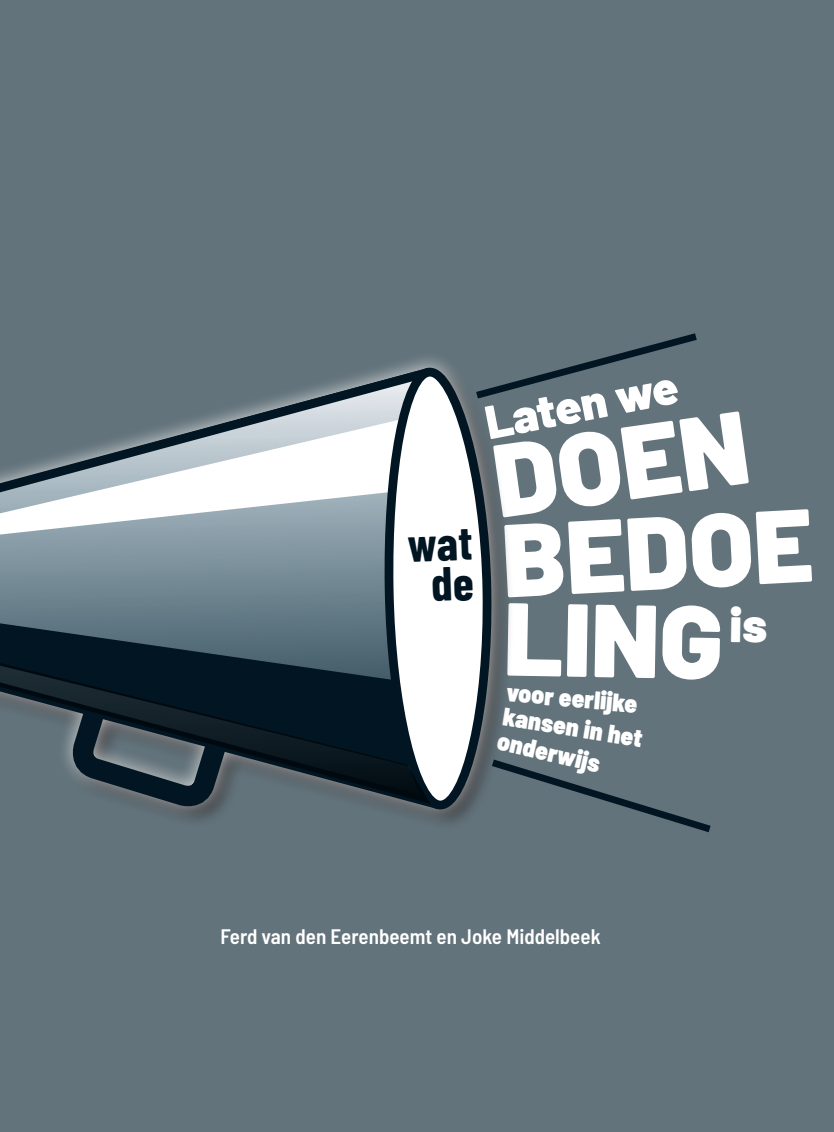
<style>
.page{position:relative;width:834px;height:1132px;background:#fff}
.page>*{position:absolute;margin:0;border:0;box-sizing:border-box;transform-origin:0 0}
.t1{font:900 103.35px "Barlow";color:#fff}
.t2{font:700 47.7px/40.5px "Barlow Condensed";color:#011622;text-align:center}
.t3{font:900 46.95px "Barlow";color:#fff}
.t4{font:900 semi-condensed 25.5px "Barlow";color:#fff}
.t5{font:600 semi-condensed 21px "Barlow";color:#fff}
</style>
<div class="page">
<div style="left:0;top:0;width:833px;height:1131px;background:#63737b"></div>
<svg style="left:675px;top:333px;width:21px;height:13px"></svg>
<svg style="left:675px;top:815px;width:35px;height:17px"></svg>
<svg style="left:414px;top:338px;width:261px;height:485px"></svg>
<svg style="left:177px;top:814px;width:38px;height:7px"></svg>
<svg style="left:0;top:362px;width:451px;height:452px"></svg>
<svg style="left:0;top:623px;width:380px;height:26px;fill:#59707c"></svg>
<svg style="left:0;top:417px;width:380px;height:117px;background:#b5bfc4"></svg>
<svg style="left:380px;top:364px;width:113px;height:449px;background:#b6bcbf"></svg>
<svg style="left:0;top:649px;width:430px;height:154px;fill:#081622"></svg>
<h2 class="t2" style="left:406px;top:523px;width:66px;rotate:-2deg">wat de</h2>
<h3 class="t3" style="left:480px;top:394px;width:197px;rotate:-11deg">Laten we</h3>
<h1 class="t1" style="left:485px;top:417px;width:258px;rotate:-8deg">DOEN</h1>
<h1 class="t1" style="left:498px;top:496px;width:312px;rotate:-3deg">BEDOE</h1>
<h1 class="t1" style="left:505px;top:574px;width:220px;rotate:1deg">LING</h1>
<p class="t4" style="left:508px;top:676px;width:133px;rotate:5deg">voor eerlijke</p>
<p class="t4" style="left:506px;top:700px;width:142px;rotate:9deg">kansen in het</p>
<p class="t4" style="left:501px;top:724px;width:106px;rotate:13deg">onderwijs</p>
<p class="t5" style="left:220px;top:923px;width:381px">Ferd van den Eerenbeemt en Joke Middelbeek</p>
</div>
